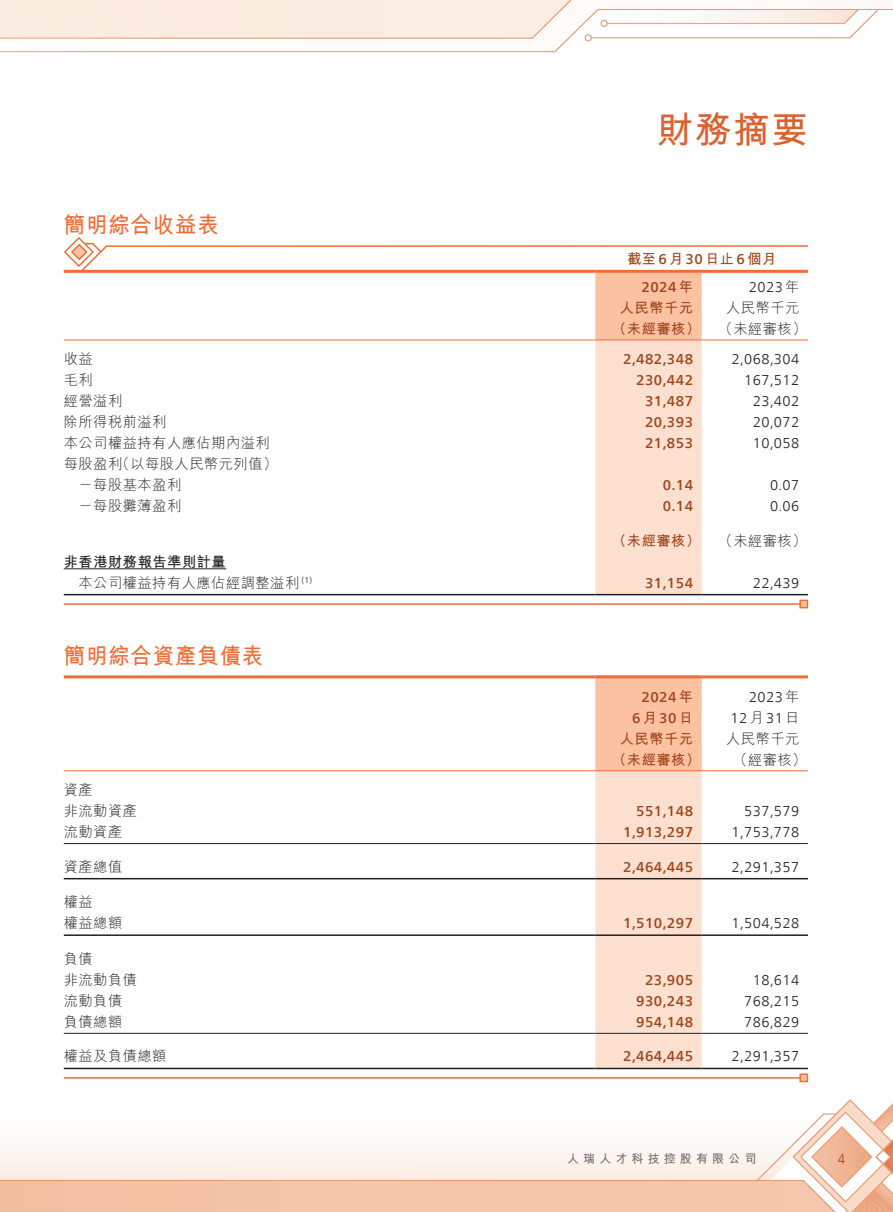
<style>
.page{position:relative;width:893px;height:1212px;background:#fff}
.page>*{position:absolute;margin:0;border:0;box-sizing:border-box;transform-origin:0 0}
.t1{font:700 36.75px "M Hei HK";color:#db6230}
._3__標題{font:700 22.5px "M Hei HK";letter-spacing:.04em;color:#f26d35;scale:.95 1}
._1__內文{font:300 14.25px "M Hei HK";letter-spacing:.035em;color:#231f20}
._1__內文-2{font:300 14.25px "Frutiger Neue LT Com";letter-spacing:.035em;color:#231f20}
._1__內文-3{font:500 14.25px "Frutiger Neue LT Com";letter-spacing:.035em;color:#a0461d}
._1__內文-4{font:700 14.25px "M Hei HK";letter-spacing:.035em;color:#a0461d}
._1__內文-5{font:700 14.25px "M Hei HK";letter-spacing:.035em;color:#231f20}
.t2{font:300 14.25px "Frutiger Neue LT Com";color:#a0461d;scale:.9 1}
.t3{font:700 12px "M Hei HK";letter-spacing:.345em;color:#6c6d70}
._1__內文-6{font:300 8.25px "Frutiger Neue LT Com";color:#231f20}
.s1{font-family:"Frutiger Neue LT Com";font-weight:500}
.s2{font-family:"M Hei HK"}
.s3{font-family:"M Hei HK";font-weight:700}
</style>
<div class="page">
<img style="left:1px;top:0;width:892px;height:1212px">
<svg style="left:63px;top:236px;width:746px;height:358px"></svg>
<hr style="left:64px;top:270px;width:531px;height:3px;background:#f26d35">
<hr style="left:595px;top:270px;width:213px;height:3px;background:#f26d35">
<hr style="left:64px;top:340px;width:531px;height:1px;background:#f26d35">
<hr style="left:595px;top:340px;width:107px;height:1px;background:#f26d35">
<hr style="left:702px;top:340px;width:106px;height:1px;background:#f26d35">
<hr style="left:64px;top:568px;width:162px;height:1px;background:#231f20">
<hr style="left:64px;top:594px;width:531px;height:1px;background:#231f20">
<hr style="left:595px;top:594px;width:107px;height:1px;background:#231f20">
<hr style="left:702px;top:594px;width:106px;height:1px;background:#231f20">
<hr style="left:64px;top:603px;width:744px;height:2px;background:#f26d35">
<svg style="left:799px;top:600px;width:9px;height:8px"></svg>
<svg style="left:595px;top:678px;width:107px;height:390px;background:#fbd8c3"></svg>
<hr style="left:64px;top:675px;width:531px;height:3px;background:#f26d35">
<hr style="left:595px;top:675px;width:107px;height:3px;background:#f26d35">
<hr style="left:702px;top:675px;width:106px;height:3px;background:#f26d35">
<hr style="left:64px;top:770px;width:531px;height:1px;background:#f26d35">
<hr style="left:595px;top:770px;width:107px;height:1px;background:#f26d35">
<hr style="left:702px;top:770px;width:106px;height:1px;background:#f26d35">
<hr style="left:64px;top:843px;width:531px;height:1px;background:#231f20">
<hr style="left:595px;top:843px;width:107px;height:1px;background:#231f20">
<hr style="left:702px;top:843px;width:106px;height:1px;background:#231f20">
<hr style="left:64px;top:878px;width:531px;height:1px;background:#231f20">
<hr style="left:595px;top:878px;width:107px;height:1px;background:#231f20">
<hr style="left:702px;top:878px;width:106px;height:1px;background:#231f20">
<hr style="left:64px;top:934px;width:531px;height:2px;background:#231f20">
<hr style="left:595px;top:934px;width:107px;height:2px;background:#231f20">
<hr style="left:702px;top:934px;width:106px;height:2px;background:#231f20">
<hr style="left:64px;top:1033px;width:531px;height:1px;background:#231f20">
<hr style="left:595px;top:1033px;width:107px;height:1px;background:#231f20">
<hr style="left:702px;top:1033px;width:106px;height:1px;background:#231f20">
<hr style="left:64px;top:1068px;width:531px;height:1px;background:#231f20">
<hr style="left:595px;top:1068px;width:107px;height:1px;background:#231f20">
<hr style="left:702px;top:1068px;width:106px;height:1px;background:#231f20">
<hr style="left:64px;top:1077px;width:744px;height:1px;background:#f26d35">
<div style="left:799px;top:1073px;width:9px;height:9px;background:#fbc1a0;border:2px solid #f26d35"></div>
<h1 class="t1" style="left:657px;top:103px;width:153px">財務摘要</h1>
<p class="_3__標題" style="left:64px;top:208px;width:165px">簡明綜合收益表</p>
<p class="_1__內文-4" style="left:627px;top:248px;width:151px">截至<span class="s1">6</span>月<span class="s1">30</span>日止<span class="s1">6</span>個月</p>
<p class="_1__內文-2" style="left:749px;top:278px;width:52px">2023 <span class="s2">年</span></p>
<p class="_1__內文-3" style="left:641px;top:278px;width:53px">2024<span class="s3">年</span></p>
<p class="_1__內文-4" style="left:620px;top:297px;width:75px">人民幣千元</p>
<p class="_1__內文" style="left:726px;top:300px;width:75px">人民幣千元</p>
<p class="_1__內文-4" style="left:612px;top:318px;width:90px">（未經審核）</p>
<p class="_1__內文" style="left:719px;top:321px;width:89px">（未經審核(</p>
<p class="_1__內文" style="left:64px;top:351px;width:30px">收益</p>
<p class="_1__內文-3" style="left:623px;top:350px;width:71px">2,482,348</p>
<p class="_1__內文-2" style="left:731px;top:350px;width:69px">2,068,304</p>
<p class="_1__內文" style="left:64px;top:372px;width:30px">毛利</p>
<p class="_1__內文-3" style="left:636px;top:371px;width:58px">230,442</p>
<p class="_1__內文-2" style="left:744px;top:371px;width:57px">167,512</p>
<p class="_1__內文" style="left:64px;top:393px;width:60px">經營溢利</p>
<p class="_1__內文-3" style="left:645px;top:392px;width:50px">31,487</p>
<p class="_1__內文-2" style="left:753px;top:392px;width:48px">23,402</p>
<p class="_1__內文" style="left:64px;top:414px;width:104px">除所得稅前溢利</p>
<p class="_1__內文-3" style="left:645px;top:413px;width:50px">20,393</p>
<p class="_1__內文-2" style="left:753px;top:413px;width:48px">20,072</p>
<p class="_1__內文" style="left:64px;top:435px;width:207px">本公司權益持有人應佔期內溢利</p>
<p class="_1__內文" style="left:116px;top:456px;width:163px">（以每股人民幣元列值(</p>
<p class="_1__內文" style="left:64px;top:456px;width:60px">每股盈利</p>
<p class="_1__內文-3" style="left:645px;top:434px;width:50px">21,853</p>
<p class="_1__內文-2" style="left:753px;top:434px;width:48px">10,058</p>
<p class="_1__內文" style="left:79px;top:477px;width:104px">－每股基本盈利</p>
<p class="_1__內文-3" style="left:663px;top:476px;width:32px">0.14</p>
<p class="_1__內文-2" style="left:770px;top:476px;width:31px">0.07</p>
<p class="_1__內文" style="left:79px;top:498px;width:104px">－每股攤薄盈利</p>
<p class="_1__內文-3" style="left:663px;top:497px;width:32px">0.14</p>
<p class="_1__內文-2" style="left:770px;top:497px;width:31px">0.06</p>
<p class="_1__內文-4" style="left:612px;top:530px;width:90px">（未經審核）</p>
<p class="_1__內文" style="left:719px;top:533px;width:89px">（未經審核(</p>
<p class="_1__內文-5" style="left:64px;top:551px;width:164px">非香港財務報告準則計量</p>
<p class="_1__內文" style="left:79px;top:575px;width:222px">本公司權益持有人應佔經調整溢利</p>
<p class="_1__內文-6" style="left:301px;top:575px;width:12px">1) (</p>
<p class="_1__內文-3" style="left:645px;top:574px;width:50px">31,154</p>
<p class="_1__內文-2" style="left:753px;top:574px;width:48px">22,439</p>
<p class="_3__標題" style="left:64px;top:639px;width:212px">簡明綜合資產負債表</p>
<p class="_1__內文-3" style="left:641px;top:688px;width:53px">2024<span class="s3">年</span></p>
<p class="_1__內文-3" style="left:632px;top:709px;width:63px">6<span class="s3">月</span>30<span class="s3">日</span></p>
<p class="_1__內文-4" style="left:620px;top:728px;width:75px">人民幣千元</p>
<p class="_1__內文-2" style="left:749px;top:688px;width:52px">2023<span class="s2">年</span></p>
<p class="_1__內文-2" style="left:730px;top:709px;width:71px">12<span class="s2">月</span>31<span class="s2">日</span></p>
<p class="_1__內文" style="left:726px;top:731px;width:75px">人民幣千元</p>
<p class="_1__內文-4" style="left:612px;top:749px;width:90px">（未經審核）</p>
<p class="_1__內文" style="left:733px;top:752px;width:75px">（經審核(</p>
<p class="_1__內文" style="left:64px;top:782px;width:30px">資產</p>
<p class="_1__內文" style="left:64px;top:803px;width:75px">非流動資產</p>
<p class="_1__內文-3" style="left:636px;top:802px;width:58px">551,148</p>
<p class="_1__內文-2" style="left:744px;top:802px;width:57px">537,579</p>
<p class="_1__內文" style="left:64px;top:824px;width:60px">流動資產</p>
<p class="_1__內文-3" style="left:623px;top:823px;width:71px">1,913,297</p>
<p class="_1__內文-2" style="left:731px;top:823px;width:69px">1,753,778</p>
<p class="_1__內文" style="left:64px;top:859px;width:60px">資產總值</p>
<p class="_1__內文" style="left:64px;top:894px;width:30px">權益</p>
<p class="_1__內文-3" style="left:623px;top:858px;width:71px">2,464,445</p>
<p class="_1__內文-2" style="left:731px;top:858px;width:69px">2,291,357</p>
<p class="_1__內文" style="left:64px;top:915px;width:60px">權益總額</p>
<p class="_1__內文" style="left:64px;top:951px;width:30px">負債</p>
<p class="_1__內文-3" style="left:623px;top:914px;width:71px">1,510,297</p>
<p class="_1__內文-2" style="left:731px;top:914px;width:69px">1,504,528</p>
<p class="_1__內文" style="left:64px;top:972px;width:75px">非流動負債</p>
<p class="_1__內文-3" style="left:645px;top:971px;width:50px">23,905</p>
<p class="_1__內文-2" style="left:753px;top:971px;width:48px">18,614</p>
<p class="_1__內文" style="left:64px;top:993px;width:60px">流動負債</p>
<p class="_1__內文-3" style="left:636px;top:992px;width:58px">930,243</p>
<p class="_1__內文-2" style="left:744px;top:992px;width:57px">768,215</p>
<p class="_1__內文" style="left:64px;top:1014px;width:60px">負債總額</p>
<p class="_1__內文-3" style="left:636px;top:1013px;width:58px">954,148</p>
<p class="_1__內文-2" style="left:744px;top:1013px;width:57px">786,829</p>
<p class="_1__內文" style="left:64px;top:1049px;width:104px">權益及負債總額</p>
<p class="_1__內文-3" style="left:623px;top:1048px;width:71px">2,464,445</p>
<p class="_1__內文-2" style="left:731px;top:1048px;width:69px">2,291,357</p>
<p class="t3" style="left:567px;top:1150px;width:191px">人瑞人才科技控股有限公司</p>
<p class="t2" style="left:838px;top:1150px;width:10px">4</p>
</div>
